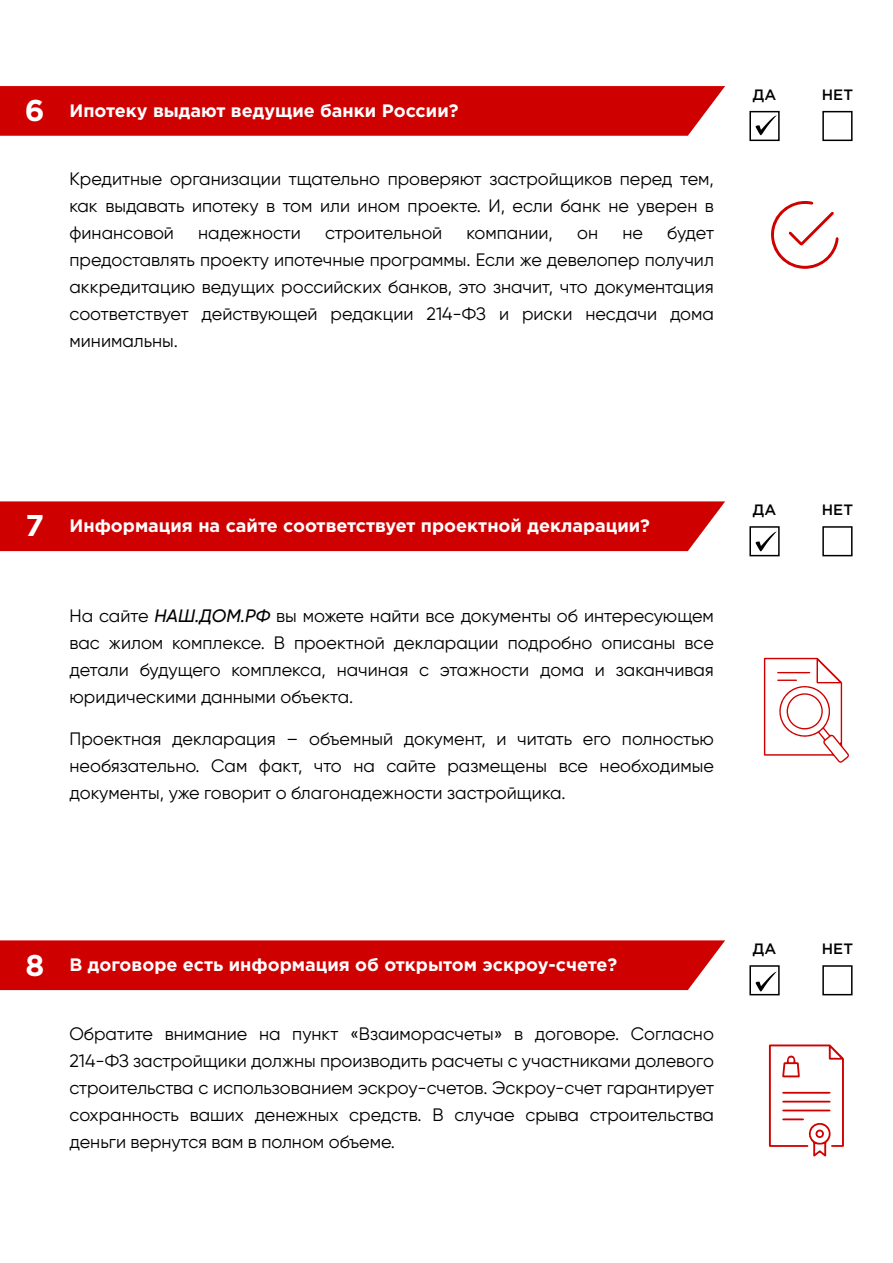
<style>
.page{position:relative;width:893px;height:1263px;background:#fff}
.page>*{position:absolute;margin:0;border:0;box-sizing:border-box;transform-origin:0 0}
.t1{font:18px/27px "Gilroy";color:#000;text-align:justify}
.t2{font:700 18px "Gotham Pro";color:#fff}
.t3{font:500 15px "Gotham Pro";color:#000}
.s1{font-size:30px}
.s2{font-weight:500;font-style:italic}
</style>
<div class="page">
<div style="left:0;top:940px;width:725px;height:50px;background:#cf0000"></div>
<div style="left:749px;top:965px;width:31px;height:30px;background:#fff;border:2px solid #000"></div>
<div style="left:822px;top:965px;width:30px;height:30px;background:#fff;border:2px solid #000"></div>
<div style="left:749px;top:111px;width:31px;height:30px;background:#fff;border:2px solid #000"></div>
<div style="left:822px;top:111px;width:30px;height:30px;background:#fff;border:2px solid #000"></div>
<div style="left:0;top:86px;width:725px;height:50px;background:#cf0000"></div>
<svg style="left:768px;top:1044px;width:76px;height:113px"></svg>
<svg style="left:771px;top:201px;width:68px;height:68px"></svg>
<svg style="left:763px;top:657px;width:86px;height:106px"></svg>
<div style="left:0;top:501px;width:725px;height:50px;background:#cf0000"></div>
<div style="left:749px;top:526px;width:31px;height:30px;background:#fff;border:2px solid #000"></div>
<div style="left:822px;top:526px;width:30px;height:30px;background:#fff;border:2px solid #000"></div>
<svg style="left:755px;top:971px;width:22px;height:20px"></svg>
<svg style="left:755px;top:531px;width:22px;height:20px"></svg>
<svg style="left:755px;top:115px;width:22px;height:20px"></svg>
<p class="t2" style="left:25px;top:100px;width:435px"><span class="s1">6</span> Ипотеку выдают ведущие банки России?</p>
<p class="t1" style="left:70px;top:165px;width:646px">Кредитные организации тщательно проверяют застройщиков перед тем, как выдавать ипотеку в том или ином проекте. И, если банк не уверен в финансовой</p>
<p class="t1" style="left:70px;top:219px;width:646px;text-indent:598px">будет предоставлять проекту ипотечные программы. Если же девелопер получил аккредитацию ведущих российских банков, это значит, что документация соответствует действующей редакции 214-ФЗ и риски несдачи дома минимальны.</p>
<p class="t1" style="left:198px;top:219px;width:104px">надежности</p>
<p class="t1" style="left:325px;top:219px;width:119px">строительной</p>
<p class="t1" style="left:467px;top:219px;width:88px">компании,</p>
<p class="t1" style="left:577px;top:219px;width:22px">он</p>
<p class="t1" style="left:622px;top:219px;width:22px">не</p>
<p class="t3" style="left:753px;top:86px;width:25px">ДА</p>
<p class="t3" style="left:822px;top:86px;width:33px">НЕТ</p>
<p class="t2" style="left:26px;top:516px;width:626px"><span class="s1">7</span> Информация на сайте соответствует проектной декларации?</p>
<p class="t1" style="left:70px;top:602px;width:646px">На сайте <span class="s2">НАШ.ДОМ.РФ</span> вы можете найти все документы об интересующем вас жилом комплексе. В проектной декларации подробно описаны все детали будущего комплекса, начиная с этажности дома и заканчивая юридическими данными объекта.</p>
<p class="t1" style="left:70px;top:725px;width:646px">Проектная декларация – объемный документ, и читать его полностью необязательно. Сам факт, что на сайте размещены все необходимые документы, уже говорит о благонадежности застройщика.</p>
<p class="t3" style="left:753px;top:501px;width:25px">ДА</p>
<p class="t3" style="left:822px;top:501px;width:33px">НЕТ</p>
<p class="t2" style="left:25px;top:954px;width:593px"><span class="s1">8</span> В договоре есть информация об открытом эскроу-счете?</p>
<p class="t1" style="left:70px;top:1020px;width:646px">Обратите внимание на пункт «Взаиморасчеты» в договоре. Согласно 214-ФЗ застройщики должны производить расчеты с участниками долевого строительства с использованием эскроу-счетов. Эскроу-счет гарантирует сохранность ваших денежных средств. В случае срыва строительства деньги вернутся вам в полном объеме.</p>
<p class="t3" style="left:753px;top:940px;width:25px">ДА</p>
<p class="t3" style="left:822px;top:940px;width:33px">НЕТ</p>
</div>
